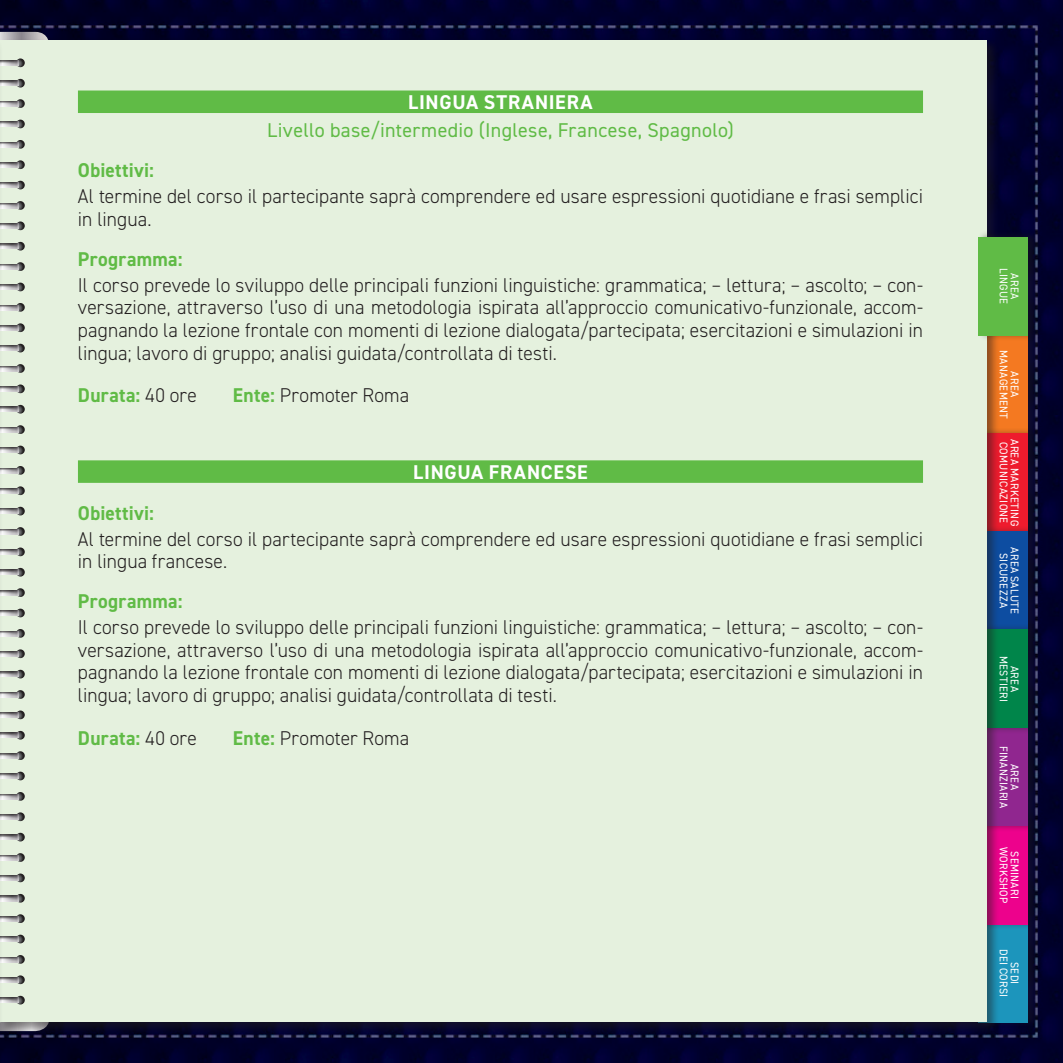
<style>
.page{position:relative;width:1063px;height:1063px;background:#fff}
.page>*{position:absolute;margin:0;border:0;box-sizing:border-box;transform-origin:0 0}
.t1{font:300 20px/22.5px "DIN2014";letter-spacing:.005em;color:#231f20}
.t2{font:700 20px "DIN2014";letter-spacing:.015em;color:#60bb46}
.t3{font:20px "DIN2014";letter-spacing:.015em;color:#60bb46}
.t4{font:700 20px "DIN2014";letter-spacing:.035em;color:#fff}
.t5{font:11.25px/11.2px "DIN2014";letter-spacing:.03em;color:#fff;text-align:center;scale:.95 1}
.s1{font-weight:300;color:#231f20}
.s2{font-weight:700;color:#60bb46}
</style>
<div class="page">
<img style="left:0;top:0;width:1063px;height:1063px">
<div style="left:978px;top:918px;width:61px;height:110px;background:#231f20;opacity:.4"></div>
<div style="left:978px;top:924px;width:50px;height:98px;background:#1c95bc"></div>
<div style="left:978px;top:820px;width:61px;height:110px;background:#231f20;opacity:.4"></div>
<div style="left:978px;top:826px;width:50px;height:98px;background:#ed028c"></div>
<div style="left:978px;top:722px;width:61px;height:110px;background:#231f20;opacity:.4"></div>
<div style="left:978px;top:728px;width:50px;height:98px;background:#90268f"></div>
<div style="left:978px;top:330px;width:61px;height:109px;background:#231f20;opacity:.4"></div>
<div style="left:978px;top:335px;width:50px;height:98px;background:#f47921"></div>
<div style="left:978px;top:428px;width:61px;height:110px;background:#231f20;opacity:.4"></div>
<div style="left:978px;top:433px;width:50px;height:98px;background:#ee1b2d"></div>
<div style="left:978px;top:526px;width:61px;height:110px;background:#231f20;opacity:.4"></div>
<div style="left:978px;top:531px;width:50px;height:99px;background:#0d4da1"></div>
<div style="left:978px;top:624px;width:61px;height:110px;background:#231f20;opacity:.4"></div>
<div style="left:978px;top:630px;width:50px;height:98px;background:#00854a"></div>
<div style="left:0;top:38px;width:1000px;height:997px;background:#231f20;opacity:.5"></div>
<div style="left:0;top:41px;width:987px;height:981px;background:#e5f1de"></div>
<hr style="left:0;top:38px;width:3px;height:997px;background:#e1eddb">
<div style="left:978px;top:231px;width:61px;height:110px;background:#231f20;opacity:.4"></div>
<div style="left:978px;top:237px;width:50px;height:98px;background:#60bb46"></div>
<div style="left:0;top:57px;width:20px;height:10px;background:#231f20;opacity:.75"></div>
<svg style="left:18px;top:79px;width:7px;height:9px"></svg>
<div style="left:0;top:77px;width:20px;height:10px;background:#231f20;opacity:.75"></div>
<svg style="left:20px;top:99px;width:5px;height:9px"></svg>
<div style="left:0;top:98px;width:20px;height:10px;background:#231f20;opacity:.75"></div>
<svg style="left:20px;top:120px;width:5px;height:8px"></svg>
<div style="left:0;top:118px;width:20px;height:10px;background:#231f20;opacity:.75"></div>
<svg style="left:20px;top:140px;width:5px;height:9px"></svg>
<div style="left:0;top:139px;width:20px;height:10px;background:#231f20;opacity:.75"></div>
<svg style="left:20px;top:160px;width:5px;height:9px"></svg>
<div style="left:0;top:159px;width:20px;height:10px;background:#231f20;opacity:.75"></div>
<div style="left:0;top:179px;width:20px;height:10px;background:#231f20;opacity:.75"></div>
<div style="left:0;top:200px;width:20px;height:10px;background:#231f20;opacity:.75"></div>
<svg style="left:20px;top:221px;width:5px;height:9px"></svg>
<div style="left:0;top:220px;width:20px;height:10px;background:#231f20;opacity:.75"></div>
<svg style="left:18px;top:242px;width:7px;height:9px"></svg>
<div style="left:0;top:240px;width:20px;height:10px;background:#231f20;opacity:.75"></div>
<svg style="left:20px;top:262px;width:5px;height:9px"></svg>
<div style="left:0;top:261px;width:20px;height:10px;background:#231f20;opacity:.75"></div>
<svg style="left:20px;top:283px;width:5px;height:8px"></svg>
<div style="left:0;top:281px;width:20px;height:10px;background:#231f20;opacity:.75"></div>
<svg style="left:20px;top:303px;width:5px;height:9px"></svg>
<div style="left:0;top:302px;width:20px;height:10px;background:#231f20;opacity:.75"></div>
<div style="left:0;top:322px;width:20px;height:10px;background:#231f20;opacity:.75"></div>
<div style="left:0;top:342px;width:20px;height:10px;background:#231f20;opacity:.75"></div>
<svg style="left:20px;top:364px;width:5px;height:9px"></svg>
<div style="left:0;top:363px;width:20px;height:10px;background:#231f20;opacity:.75"></div>
<svg style="left:20px;top:384px;width:5px;height:9px"></svg>
<div style="left:0;top:383px;width:20px;height:10px;background:#231f20;opacity:.75"></div>
<svg style="left:18px;top:405px;width:7px;height:9px"></svg>
<div style="left:0;top:403px;width:20px;height:10px;background:#231f20;opacity:.75"></div>
<svg style="left:20px;top:425px;width:5px;height:9px"></svg>
<div style="left:0;top:424px;width:20px;height:10px;background:#231f20;opacity:.75"></div>
<svg style="left:20px;top:446px;width:5px;height:8px"></svg>
<div style="left:0;top:444px;width:20px;height:10px;background:#231f20;opacity:.75"></div>
<div style="left:0;top:465px;width:20px;height:10px;background:#231f20;opacity:.75"></div>
<div style="left:0;top:485px;width:20px;height:10px;background:#231f20;opacity:.75"></div>
<svg style="left:20px;top:507px;width:5px;height:8px"></svg>
<div style="left:0;top:505px;width:20px;height:10px;background:#231f20;opacity:.75"></div>
<svg style="left:20px;top:527px;width:5px;height:9px"></svg>
<div style="left:0;top:526px;width:20px;height:10px;background:#231f20;opacity:.75"></div>
<svg style="left:20px;top:548px;width:5px;height:8px"></svg>
<div style="left:0;top:546px;width:20px;height:10px;background:#231f20;opacity:.75"></div>
<svg style="left:18px;top:567px;width:7px;height:10px"></svg>
<div style="left:0;top:566px;width:20px;height:10px;background:#231f20;opacity:.75"></div>
<div style="left:0;top:587px;width:20px;height:10px;background:#231f20;opacity:.75"></div>
<svg style="left:20px;top:609px;width:5px;height:8px"></svg>
<div style="left:0;top:607px;width:20px;height:10px;background:#231f20;opacity:.75"></div>
<svg style="left:20px;top:629px;width:5px;height:9px"></svg>
<div style="left:0;top:628px;width:20px;height:10px;background:#231f20;opacity:.75"></div>
<svg style="left:20px;top:649px;width:5px;height:9px"></svg>
<div style="left:0;top:648px;width:20px;height:10px;background:#231f20;opacity:.75"></div>
<svg style="left:19px;top:670px;width:6px;height:9px"></svg>
<div style="left:0;top:668px;width:20px;height:10px;background:#231f20;opacity:.75"></div>
<svg style="left:20px;top:690px;width:5px;height:9px"></svg>
<div style="left:0;top:689px;width:20px;height:10px;background:#231f20;opacity:.75"></div>
<div style="left:0;top:709px;width:20px;height:10px;background:#231f20;opacity:.75"></div>
<div style="left:0;top:729px;width:20px;height:10px;background:#231f20;opacity:.75"></div>
<svg style="left:20px;top:751px;width:5px;height:9px"></svg>
<div style="left:0;top:750px;width:20px;height:10px;background:#231f20;opacity:.75"></div>
<svg style="left:20px;top:772px;width:5px;height:8px"></svg>
<div style="left:0;top:770px;width:20px;height:10px;background:#231f20;opacity:.75"></div>
<svg style="left:20px;top:792px;width:5px;height:9px"></svg>
<div style="left:0;top:791px;width:20px;height:10px;background:#231f20;opacity:.75"></div>
<svg style="left:20px;top:812px;width:5px;height:9px"></svg>
<div style="left:0;top:811px;width:20px;height:10px;background:#231f20;opacity:.75"></div>
<svg style="left:19px;top:833px;width:6px;height:9px"></svg>
<div style="left:0;top:831px;width:20px;height:10px;background:#231f20;opacity:.75"></div>
<div style="left:0;top:852px;width:20px;height:10px;background:#231f20;opacity:.75"></div>
<div style="left:0;top:872px;width:20px;height:10px;background:#231f20;opacity:.75"></div>
<svg style="left:18px;top:894px;width:7px;height:9px"></svg>
<div style="left:0;top:892px;width:20px;height:10px;background:#231f20;opacity:.75"></div>
<svg style="left:20px;top:914px;width:5px;height:9px"></svg>
<div style="left:0;top:913px;width:20px;height:10px;background:#231f20;opacity:.75"></div>
<svg style="left:20px;top:935px;width:5px;height:8px"></svg>
<div style="left:0;top:933px;width:20px;height:10px;background:#231f20;opacity:.75"></div>
<svg style="left:20px;top:955px;width:5px;height:9px"></svg>
<div style="left:0;top:954px;width:20px;height:10px;background:#231f20;opacity:.75"></div>
<svg style="left:20px;top:975px;width:5px;height:9px"></svg>
<div style="left:0;top:974px;width:20px;height:10px;background:#231f20;opacity:.75"></div>
<div style="left:0;top:994px;width:20px;height:10px;background:#231f20;opacity:.75"></div>
<div style="left:78px;top:91px;width:845px;height:22px;background:#60bb46"></div>
<div style="left:78px;top:460px;width:845px;height:23px;background:#60bb46"></div>
<p class="t4" style="left:408px;top:89px;width:186px">LINGUA STRANIERA</p>
<p class="t3" style="left:267px;top:118px;width:468px">Livello base/intermedio (Inglese, Francese, Spagnolo)</p>
<p class="t2" style="left:78px;top:157px;width:78px">Obiettivi:</p>
<p class="t1" style="left:78px;top:185px;width:847px">Al termine del corso il partecipante saprà comprendere ed usare espressioni quotidiane e frasi semplici in lingua.</p>
<p class="t2" style="left:78px;top:246px;width:106px">Programma:</p>
<p class="t1" style="left:78px;top:274px;width:847px;text-align:justify">Il corso prevede lo sviluppo delle principali funzioni linguistiche: grammatica; – lettura; – ascolto; – con&shy;versazione, attraverso l’uso di una metodologia ispirata all’approccio comunicativo-funzionale, accom&shy;pagnando la lezione frontale con momenti di lezione dialogata/partecipata; esercitazioni e simulazioni in lingua; lavoro di gruppo; analisi guidata/controllata di testi.</p>
<p class="t2" style="left:78px;top:382px;width:121px">Durata: <span class="s1">40 ore</span></p>
<p class="t1" style="left:233px;top:384px;width:178px"><span class="s2">Ente:</span> Promoter Roma</p>
<p class="t4" style="left:413px;top:459px;width:176px">LINGUA FRANCESE</p>
<p class="t2" style="left:78px;top:499px;width:78px">Obiettivi:</p>
<p class="t1" style="left:78px;top:528px;width:847px">Al termine del corso il partecipante saprà comprendere ed usare espressioni quotidiane e frasi semplici in lingua francese.</p>
<p class="t2" style="left:78px;top:588px;width:106px">Programma:</p>
<p class="t1" style="left:78px;top:616px;width:847px;text-align:justify">Il corso prevede lo sviluppo delle principali funzioni linguistiche: grammatica; – lettura; – ascolto; – con&shy;versazione, attraverso l’uso di una metodologia ispirata all’approccio comunicativo-funzionale, accom&shy;pagnando la lezione frontale con momenti di lezione dialogata/partecipata; esercitazioni e simulazioni in lingua; lavoro di gruppo; analisi guidata/controllata di testi.</p>
<p class="t2" style="left:78px;top:724px;width:121px">Durata: <span class="s1">40 ore</span></p>
<p class="t1" style="left:233px;top:726px;width:178px"><span class="s2">Ente:</span> Promoter Roma</p>
<p class="t5" style="left:1021px;top:268px;width:39px;rotate:90deg">AREA<br>LINGUE</p>
<p class="t5" style="left:1021px;top:350px;width:74px;rotate:90deg">AREA<br>MANAGEMENT</p>
<p class="t5" style="left:1009px;top:442px;width:87px;rotate:90deg">COMUNICAZIONE</p>
<p class="t5" style="left:1021px;top:439px;width:93px;rotate:90deg">AREA MARKETING</p>
<p class="t5" style="left:1021px;top:547px;width:72px;rotate:90deg">AREA SALUTE<br>SICUREZZA</p>
<p class="t5" style="left:1021px;top:656px;width:50px;rotate:90deg">AREA<br>MESTIERI</p>
<p class="t5" style="left:1021px;top:746px;width:67px;rotate:90deg">AREA<br>FINANZIARIA</p>
<p class="t5" style="left:1021px;top:847px;width:61px;rotate:90deg">SEMINARI<br>WORKSHOP</p>
<p class="t5" style="left:1021px;top:949px;width:52px;rotate:90deg">SEDI<br>DEI CORSI</p>
</div>
